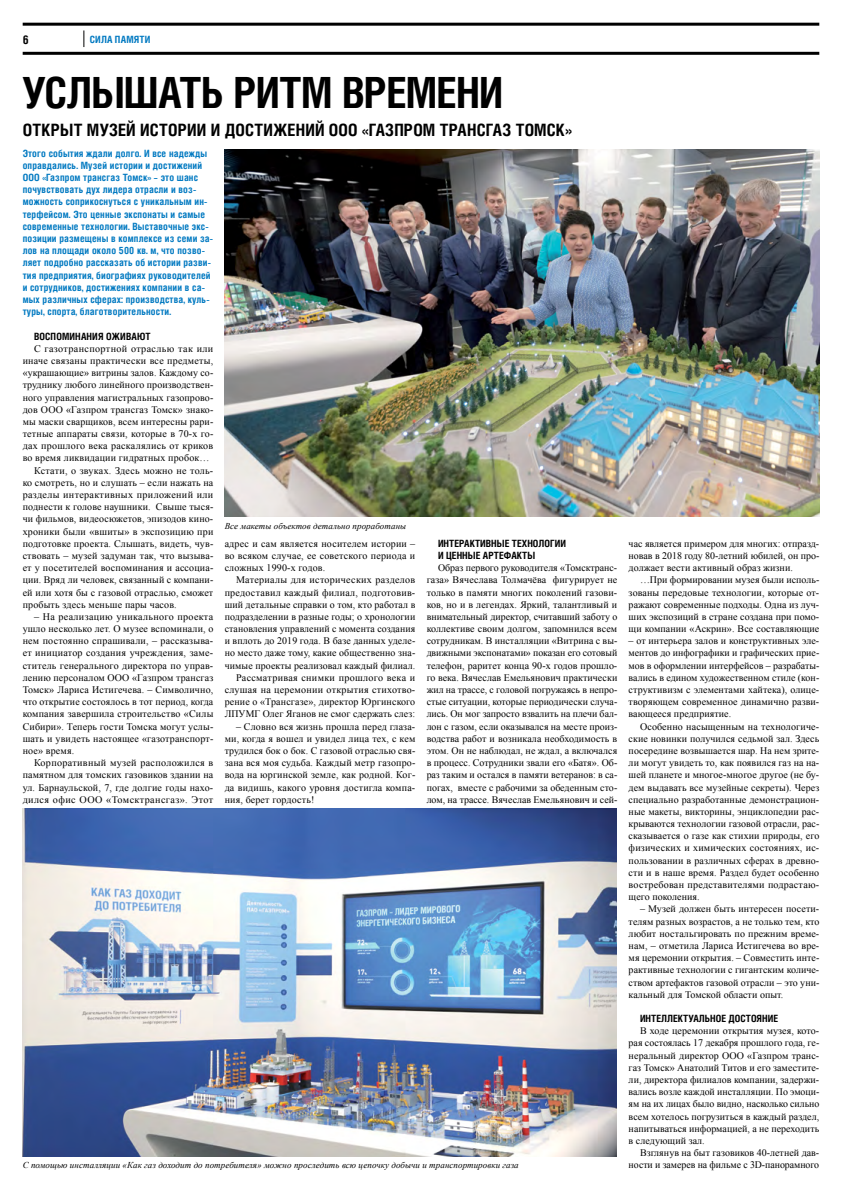
<style>
.page{position:relative;width:842px;height:1191px;background:#fff}
.page>*{position:absolute;margin:0;border:0;box-sizing:border-box;transform-origin:0 0}
.t1{font:700 43px "Helios Cond";letter-spacing:-.02em;color:#000}
.t2{font:700 17px "Helios Cond";letter-spacing:.01em;color:#000}
.t3{font:700 12px "Helios Cond C";color:#000}
.t4{font:10px/12.2px "Times New Roman";letter-spacing:.015em;color:#000;text-align:justify}
.t5{font:700 10px/12.2px "Helios Cond";letter-spacing:.015em;color:#0079c1}
.t6{font:700 10px/12.2px "Helios Cond";letter-spacing:.005em;color:#000}
.t7{font:10px/12.2px "Times New Roman";letter-spacing:-.005em;color:#000;text-align:right}
.t8{font:10px "Times New Roman";letter-spacing:.035em;color:#000}
.t9{font:700 10px "Helios Cond C";color:#0079c1}
.t10{font:italic 9px "Times New Roman";letter-spacing:.005em;color:#000}
</style>
<div class="page">
<hr style="left:23px;top:52px;width:796px;height:3px;background:#000">
<hr style="left:23px;top:23px;width:796px;height:3px;background:#000">
<img style="left:23px;top:808px;width:594px;height:348px">
<svg style="left:84px;top:30px;width:1px;height:17px"></svg>
<img style="left:225px;top:149px;width:594px;height:367px">
<p class="t3" style="left:23px;top:32px;width:8px">6</p>
<p class="t9" style="left:90px;top:34px;width:62px">Сила памяти</p>
<h1 class="t1" style="left:22px;top:66px;width:482px">Услышать ритм времени</h1>
<h2 class="t2" style="left:23px;top:119px;width:317px">Открыт Музей истории и достижений ООО</h2>
<h2 class="t2" style="left:362px;top:119px;width:211px">«Газпром трансгаз Томск»</h2>
<p class="t5" style="left:23px;top:147px;width:186px">Этого события ждали долго. И все надежды оправдались. Музей истории и достижений<br>ООО</p>
<p class="t5" style="left:23px;top:171px;width:192px;text-indent:20px">«Газпром трансгаз Томск» – это шанс почувствовать дух лидера отрасли и воз&shy;можность соприкоснуться с уникальным ин&shy;терфейсом. Это ценные экспонаты и самые современные технологии. Выставочные экс&shy;позиции размещены в комплексе из семи за&shy;лов на площади около 500 кв. м, что позво&shy;ляет подробно рассказать об истории разви&shy;тия предприятия, биографиях руководителей и сотрудников, достижениях компании в са&shy;мых различных сферах: производства, куль&shy;туры, спорта, благотворительности.</p>
<p class="t6" style="left:34px;top:329px;width:118px">Воспоминания оживают</p>
<p class="t8" style="left:34px;top:342px;width:181px">С газотранспортной отраслью так или</p>
<p class="t4" style="left:23px;top:354px;width:192px">иначе связаны практически все предметы,</p>
<p class="t4" style="left:23px;top:366px;width:192px">«украшающие» витрины залов. Каждому со-</p>
<p class="t4" style="left:23px;top:379px;width:192px">труднику любого линейного производствен-</p>
<p class="t4" style="left:23px;top:391px;width:192px">ного управления магистральных газопрово-</p>
<p class="t4" style="left:23px;top:403px;width:192px">дов ООО «Газпром трансгаз Томск» знако-</p>
<p class="t4" style="left:23px;top:415px;width:192px">мы маски сварщиков, всем интересны рари-</p>
<p class="t4" style="left:23px;top:427px;width:192px">тетные аппараты связи, которые в 70-х го-</p>
<p class="t4" style="left:23px;top:439px;width:192px">дах прошлого века раскалялись от криков</p>
<p class="t4" style="left:23px;top:452px;width:188px">во время ликвидации гидратных пробок…</p>
<p class="t4" style="left:34px;top:464px;width:181px">Кстати, о звуках. Здесь можно не толь-</p>
<p class="t4" style="left:23px;top:476px;width:192px">ко смотреть, но и слушать – если нажать на</p>
<p class="t4" style="left:23px;top:488px;width:192px">разделы интерактивных приложений или</p>
<p class="t4" style="left:23px;top:500px;width:192px">поднести к голове наушники. Свыше тыся-</p>
<p class="t4" style="left:23px;top:513px;width:192px">чи фильмов, видеосюжетов, эпизодов кино-</p>
<p class="t4" style="left:23px;top:525px;width:192px">хроники были «вшиты» в экспозицию при</p>
<p class="t4" style="left:23px;top:537px;width:192px">подготовке проекта. Слышать, видеть, чув-</p>
<p class="t4" style="left:23px;top:549px;width:192px">ствовать – музей задуман так, что вызыва-</p>
<p class="t4" style="left:23px;top:561px;width:192px">ет у посетителей воспоминания и ассоциа-</p>
<p class="t4" style="left:23px;top:574px;width:192px">ции. Вряд ли человек, связанный с компани-</p>
<p class="t4" style="left:23px;top:586px;width:192px">ей или хотя бы с газовой отраслью, сможет</p>
<p class="t4" style="left:23px;top:598px;width:156px">пробыть здесь меньше пары часов.</p>
<p class="t4" style="left:23px;top:610px;width:192px;text-indent:11px">– На реализацию уникального проекта ушло несколько лет. О музее вспоминали, о нем постоянно спрашивали, – рассказыва&shy;ет инициатор создания учреждения, заме&shy;ститель генерального директора по управ&shy;лению персоналом ООО «Газпром трансгаз Томск» Лариса Истигечева. – Символично, что открытие состоялось в тот период, когда компания завершила строительство «Силы Сибири». Теперь гости Томска могут услы&shy;шать и увидеть настоящее «газотранспорт&shy;ное» время.</p>
<p class="t4" style="left:23px;top:756px;width:192px;text-indent:11px">Корпоративный музей расположился в памятном для томских газовиков здании на ул. Барнаульской, 7, где долгие годы нахо&shy;дился офис ООО «Томсктрансгаз». Этот</p>
<p class="t10" style="left:225px;top:519px;width:183px">Все макеты объектов детально проработаны</p>
<p class="t4" style="left:225px;top:537px;width:192px">адрес и сам является носителем истории – во всяком случае, ее советского периода и сложных 1990-х годов.</p>
<p class="t4" style="left:225px;top:574px;width:192px;text-align:right">Материалы для исторических разделов предоставил каждый филиал, подготовив&shy;ший детальные справки о том, кто работал в подразделении в разные годы; о хронологии становления управлений с момента создания и вплоть до 2019 года. В базе данных уделе&shy;но место даже тому, какие общественно зна&shy;чимые проекты реализовал каждый филиал.<br>Рассматривая снимки прошлого века и слушая на церемонии открытия стихотво&shy;рение о «Трансгазе», директор Юргинского ЛПУМГ Олег Яганов не смог сдержать слез:</p>
<p class="t4" style="left:225px;top:720px;width:192px;text-indent:11px">– Словно вся жизнь прошла перед глаза&shy;ми, когда я вошел и увидел лица тех, с кем трудился бок о бок. С газовой отраслью свя&shy;зана вся моя судьба. Каждый метр газопро&shy;вода на юргинской земле, как родной. Ког&shy;да видишь, какого уровня достигла компа&shy;ния, берет гордость!</p>
<p class="t6" style="left:438px;top:537px;width:129px">Интерактивные технологии и ценн ые артефакты</p>
<p class="t4" style="left:427px;top:561px;width:192px;text-indent:11px">Образ первого руководителя «Томсктранс&shy;газа» Вячеслава Толмачёва фигурирует не только в памяти многих поколений газови&shy;ков, но и в легендах. Яркий, талантливый и внимательный директор, считавший заботу о коллективе своим долгом, запомнился всем сотрудникам. В инсталляции «Витрина с вы&shy;движными экспонатами» показан его сотовый телефон, раритет конца 90-х годов прошло&shy;го века. Вячеслав Емельянович практически жил на трассе, с головой погружаясь в непро&shy;стые ситуации, которые периодически случа&shy;лись. Он мог запросто взвалить на плечи бал&shy;лон с газом, если оказывался на месте произ&shy;водства работ и возникала необходимость в этом. Он не наблюдал, не ждал, а включался в процесс. Сотрудники звали его «Батя». Об&shy;раз таким и остался в памяти ветеранов: в са&shy;погах, вместе с рабочими за обеденным сто&shy;лом, на трассе. Вячеслав Емельянович и сей-</p>
<p class="t10" style="left:23px;top:1159px;width:498px">С помощью инсталляции «Как газ доходит до потребителя» можно проследить всю цепочку добычи и транспортировки газа</p>
<p class="t4" style="left:629px;top:537px;width:192px">час является примером для многих: отпразд&shy;новав в 2018 году 80-летний юбилей, он про&shy;должает вести активный образ жизни.</p>
<p class="t4" style="left:629px;top:574px;width:192px;text-indent:11px">…При формировании музея были исполь&shy;зованы передовые технологии, которые от&shy;ражают современные подходы. Одна из луч&shy;ших экспозиций в стране создана при помо&shy;щи компании «Аскрин». Все составляющие</p>
<p class="t4" style="left:629px;top:634px;width:192px">– от интерьера залов и конструктивных эле&shy;ментов до инфографики и графических прие&shy;мов в оформлении интерфейсов – разрабаты&shy;вались в едином художественном стиле (кон&shy;структивизм с элементами хайтека), олице&shy;творяющем современное динамично разви&shy;вающееся предприятие.</p>
<p class="t4" style="left:629px;top:720px;width:192px;text-indent:11px">Особенно насыщенным на технологиче&shy;ские новинки получился седьмой зал. Здесь посередине возвышается шар. На нем зрите&shy;ли могут увидеть то, как появился газ на на&shy;шей планете и многое-многое другое (не бу&shy;дем выдавать все музейные секреты). Через специально разработанные демонстрацион&shy;ные макеты, викторины, энциклопедии рас&shy;крываются технологии газовой отрасли, рас&shy;сказывается о газе как стихии природы, его физических и химических состояниях, ис&shy;пользовании в различных сферах в древно&shy;сти и в наше время. Раздел будет особенно востребован представителями подрастаю&shy;щего поколения.</p>
<p class="t4" style="left:629px;top:902px;width:192px;text-indent:11px">– Музей должен быть интересен посети&shy;телям разных возрастов, а не только тем, кто любит ностальгировать по прежним време&shy;нам, – отметила Лариса Истигечева во вре&shy;мя церемонии открытия. – Совместить инте&shy;рактивные технологии с гигантским количе&shy;ством артефактов газовой отрасли – это уни&shy;кальный для Томской области опыт.</p>
<p class="t6" style="left:640px;top:1012px;width:140px">Интеллектуальное достояние</p>
<p class="t4" style="left:629px;top:1024px;width:192px;text-indent:11px">В ходе церемонии открытия музея, кото&shy;рая состоялась 17 декабря прошлого года, ге&shy;неральный директор ООО «Газпром транс&shy;газ Томск» Анатолий Титов и его заместите&shy;ли, директора филиалов компании, задержи&shy;вались возле каждой инсталляции. По эмоци&shy;ям на их лицах было видно, насколько сильно всем хотелось погрузиться в каждый раздел, напитываться информацией, а не переходить в следующий зал.</p>
<p class="t7" style="left:629px;top:1146px;width:192px">Взглянув на быт газовиков 40-летней дав&shy;ности и замерев на фильме с 3D-панорамного</p>
</div>
